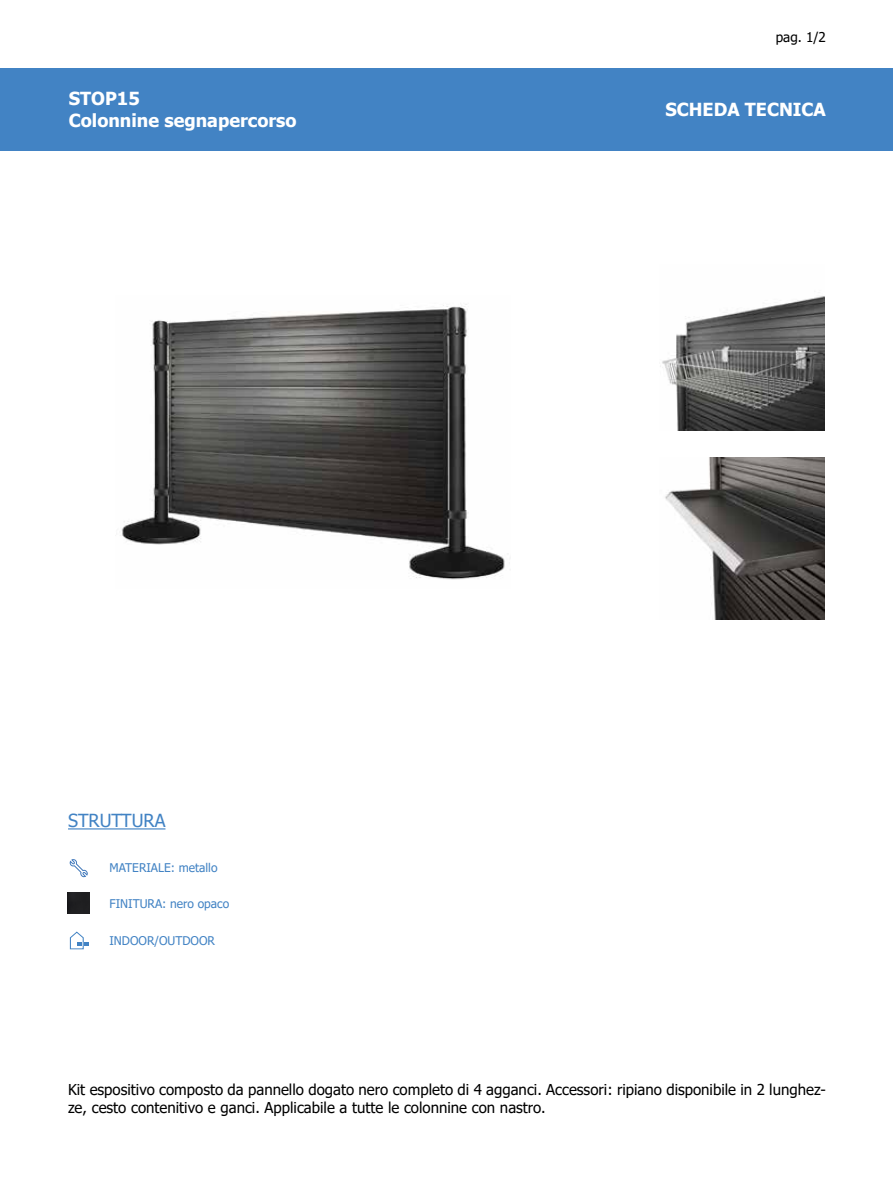
<style>
.page{position:relative;width:893px;height:1187px;background:#fff}
.page>*{position:absolute;margin:0;border:0;box-sizing:border-box;transform-origin:0 0}
.t1{font:700 18px/21.6px "Tahoma";color:#fff}
.t2{font:18px "Tahoma";color:#fff}
.t3{font:18px "Tahoma";color:#4283c4}
.t4{font:15px/18px "Tahoma";color:#000}
.t5{font:13.5px "Tahoma";color:#000}
.t6{font:12px "Tahoma";color:#4283c4}
</style>
<div class="page">
<svg style="left:70px;top:931px;width:19px;height:18px"></svg>
<hr style="left:68px;top:828px;width:97px;height:1px;background:#4283c4">
<svg style="left:70px;top:859px;width:18px;height:18px"></svg>
<img style="left:68px;top:892px;width:21px;height:21px">
<img style="left:121px;top:304px;width:384px;height:276px">
<img style="left:660px;top:296px;width:165px;height:135px">
<img style="left:665px;top:457px;width:160px;height:162px">
<div style="left:0;top:68px;width:893px;height:82px;background:#4283c4"></div>
<p class="t5" style="left:776px;top:28px;width:52px">pag. 1/2</p>
<p class="t1" style="left:65px;top:87px;width:78px">WHL800</p>
<p class="t1" style="left:678px;top:91px;width:162px">SCHEDA TECNICA</p>
<p class="t2" style="left:65px;top:107px;width:179px">Pannelli divisori singoli</p>
<p class="t1" style="left:69px;top:89px;width:229px">STOP15<br>Colonnine segnapercorso</p>
<p class="t1" style="left:665px;top:99px;width:162px">SCHEDA TECNICA</p>
<p class="t3" style="left:68px;top:808px;width:99px">STRUTTURA</p>
<p class="t6" style="left:109px;top:859px;width:110px">MATERIALE: metallo</p>
<p class="t6" style="left:109px;top:895px;width:121px">FINITURA: nero opaco</p>
<p class="t6" style="left:109px;top:932px;width:107px">INDOOR/OUTDOOR</p>
<p class="t4" style="left:68px;top:1081px;width:759px">Kit espositivo composto da pannello dogato nero completo di 4 agganci. Accessori: ripiano disponibile in 2 lunghez&shy;ze, cesto contenitivo e ganci. Applicabile a tutte le colonnine con nastro.</p>
</div>
